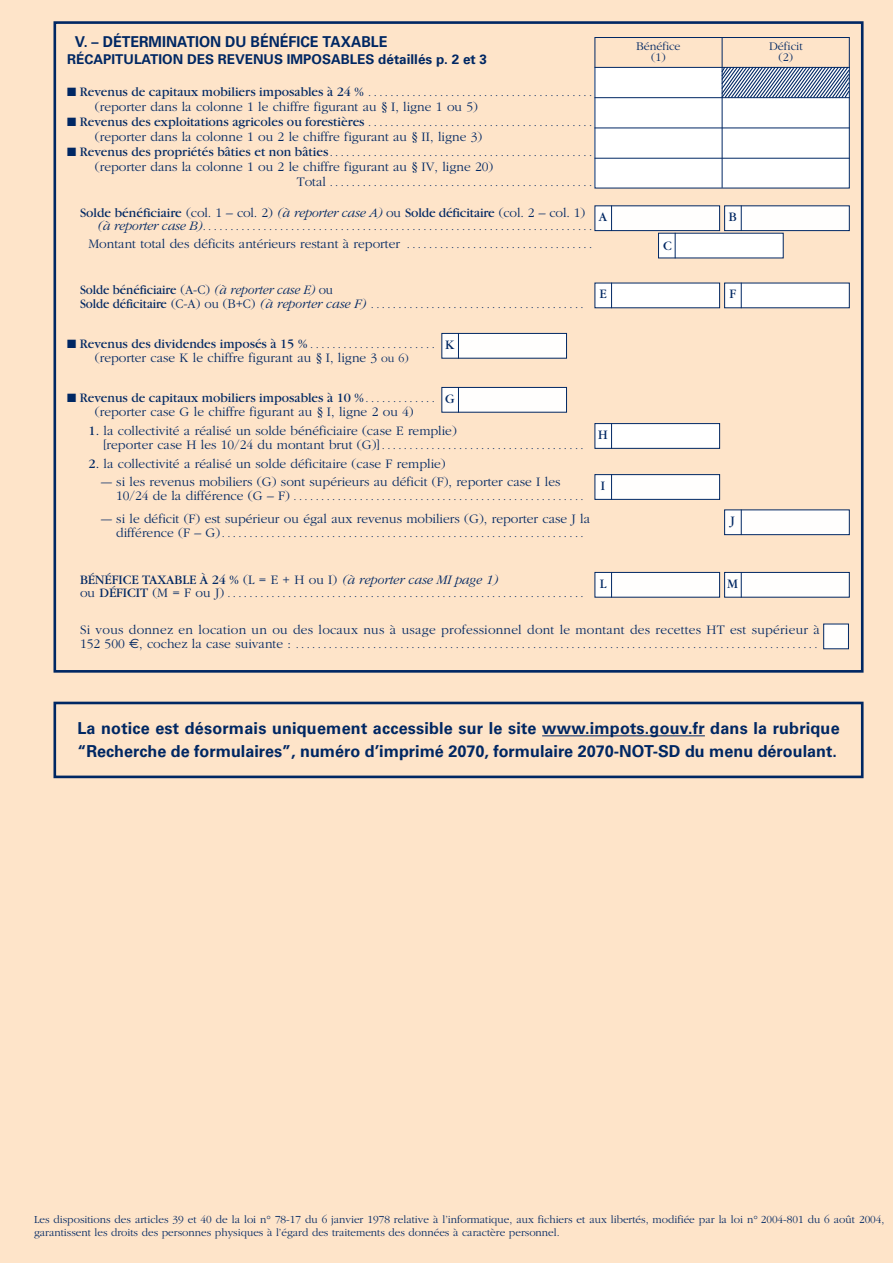
<style>
.page{position:relative;width:893px;height:1263px;background:#fee4c9}
.page>*{position:absolute;margin:0;border:0;box-sizing:border-box;transform-origin:0 0}
.t1{font:700 16.5px/22.5px "Univers";letter-spacing:.015em;color:#002763}
.t2{font:700 15px "Univers";color:#002763;scale:.95 1}
.t3{font:300 13.5px/14.2px "Garamond";color:#002763}
.t4{font:300 13.5px "Garamond";color:#002763;scale:.8 1}
.t5{font:13.5px "Garamond";letter-spacing:-.005em;color:#002763}
.t6{font:italic 300 13.5px "Garamond";color:#002763}
.t7{font:700 13.5px "Univers";color:#002763}
.t8{font:13.5px "Garamond";letter-spacing:-.005em;color:#002763;scale:.96 1}
.t9{font:300 12px/11.1px "Garamond";color:#002763;text-align:center}
.t10{font:300 11.25px/12.8px "Garamond";color:#002763}
.s1{font-weight:400;font-size:13.5px}
.s2{font-family:"Times";font-weight:400}
.s3{font-weight:400}
.s4{font-size:12px}
.s5{font-size:13.5px}
.s6{font-weight:300}
.s7{font-weight:300;font-style:italic}
.s8{font-style:italic;font-size:13.5px}
.s9{font-weight:400;font-style:normal}
.s10{font-style:normal}
.s11{font-family:"Euro Sans";font-weight:400;font-size:13.5px}
</style>
<div class="page">
<div style="left:595px;top:206px;width:124px;height:24px;background:#fffefd"></div>
<div style="left:594px;top:205px;width:126px;height:26px;border:1px solid #002763"></div>
<div style="left:725px;top:206px;width:124px;height:24px;background:#fffefd"></div>
<div style="left:724px;top:205px;width:126px;height:26px;border:1px solid #002763"></div>
<svg style="left:611px;top:205px;width:1px;height:26px"></svg>
<svg style="left:741px;top:205px;width:1px;height:26px"></svg>
<div style="left:53px;top:21px;width:810px;height:652px;border:3px solid #002763"></div>
<div style="left:53px;top:702px;width:810px;height:76px;border:3px solid #002763"></div>
<hr style="left:542px;top:735px;width:163px;height:1px;background:#002763">
<div style="left:594px;top:67px;width:256px;height:121px;background:#fff"></div>
<hr style="left:594px;top:67px;width:256px;height:1px;background:#002763">
<hr style="left:594px;top:97px;width:256px;height:1px;background:#002763">
<hr style="left:594px;top:128px;width:256px;height:1px;background:#002763">
<hr style="left:594px;top:158px;width:256px;height:1px;background:#002763">
<div style="left:594px;top:37px;width:256px;height:151px;border:1px solid #002763"></div>
<hr style="left:722px;top:37px;width:1px;height:151px;background:#002763">
<svg style="left:720px;top:66px;width:130px;height:33px"></svg>
<div style="left:595px;top:424px;width:124px;height:24px;background:#fff"></div>
<div style="left:594px;top:423px;width:126px;height:26px;border:1px solid #002763"></div>
<svg style="left:611px;top:423px;width:1px;height:26px"></svg>
<div style="left:595px;top:283px;width:124px;height:24px;background:#fff"></div>
<svg style="left:611px;top:283px;width:1px;height:25px"></svg>
<div style="left:442px;top:334px;width:124px;height:24px;background:#fffefd"></div>
<div style="left:441px;top:333px;width:126px;height:26px;border:1px solid #002763"></div>
<svg style="left:458px;top:333px;width:1px;height:26px"></svg>
<div style="left:595px;top:475px;width:124px;height:24px;background:#fffefd"></div>
<div style="left:594px;top:474px;width:126px;height:26px;border:1px solid #002763"></div>
<svg style="left:611px;top:474px;width:1px;height:26px"></svg>
<div style="left:725px;top:510px;width:124px;height:24px;background:#fffefd"></div>
<div style="left:724px;top:509px;width:126px;height:26px;border:1px solid #002763"></div>
<svg style="left:741px;top:509px;width:1px;height:26px"></svg>
<div style="left:725px;top:283px;width:124px;height:24px;background:#fff"></div>
<svg style="left:741px;top:283px;width:1px;height:25px"></svg>
<div style="left:442px;top:388px;width:124px;height:24px;background:#fffefd"></div>
<div style="left:441px;top:387px;width:126px;height:26px;border:1px solid #002763"></div>
<svg style="left:458px;top:387px;width:1px;height:26px"></svg>
<div style="left:595px;top:573px;width:124px;height:24px;background:#fffefd"></div>
<div style="left:594px;top:572px;width:126px;height:25px;border:1px solid #002763"></div>
<div style="left:824px;top:624px;width:24px;height:24px;background:#fffefd"></div>
<div style="left:823px;top:624px;width:26px;height:25px;border:1px solid #002763"></div>
<svg style="left:611px;top:572px;width:1px;height:25px"></svg>
<div style="left:725px;top:573px;width:124px;height:24px;background:#fffefd"></div>
<div style="left:724px;top:572px;width:126px;height:25px;border:1px solid #002763"></div>
<svg style="left:741px;top:572px;width:1px;height:25px"></svg>
<div style="left:659px;top:234px;width:124px;height:24px;background:#fff"></div>
<svg style="left:675px;top:233px;width:1px;height:25px"></svg>
<p class="t2" style="left:75px;top:36px;width:331px">V. – DÉTERMINATION DU BÉNÉFICE TAXABLE</p>
<p class="t7" style="left:67px;top:55px;width:421px">RÉCAPITULATION DES REVENUS IMPOSABLES détaillés p. 2 et 3</p>
<p class="t9" style="left:67px;top:87px;width:526px">■<span class="s1">Revenusdecapitauxmobiliersimposablesà24%</span> .........................................</p>
<p class="t3" style="left:95px;top:100px;width:385px">(reporter dans la colonne 1 le chiffre figurant au <span class="s2">§</span> I, ligne 1 ou 5)</p>
<p class="t3" style="left:95px;top:114px;width:499px;line-height:15px;text-indent:-28px">■<span class="s3">Revenusdesexploitationsagricolesouforestières</span> <span class="s4">......................................... </span>(reporter dans la colonne 1 ou 2 le chiffre figurant au <span class="s2">§</span> II, ligne 3)</p>
<p class="t9" style="left:67px;top:147px;width:526px">■<span class="s1">Revenusdespropriétésbâtiesetnonbâties</span>................................................</p>
<p class="t3" style="left:95px;top:160px;width:400px">(reporter dans la colonne 1 ou 2 le chiffre figurant au <span class="s2">§</span> IV, ligne 20)</p>
<p class="t9" style="left:297px;top:177px;width:297px"><span class="s5">Total</span>................................................</p>
<p class="t5" style="left:80px;top:208px;width:507px">Solde bénéficiaire <span class="s6">(col. 1 – col. 2)</span> <span class="s7">(à reporter case A)</span> <span class="s6">ou</span> Solde déficitaire <span class="s6">(col. 2 – col. 1)</span></p>
<p class="t9" style="left:97px;top:221px;width:497px"><span class="s8">(àreportercaseB)</span>.......................................................................</p>
<p class="t3" style="left:89px;top:237px;width:505px">Montant total des déficits antérieurs restant à reporter <span class="s4">..................................</span></p>
<p class="t8" style="left:80px;top:285px;width:265px">Solde bénéficiaire <span class="s6">(A-C)</span> <span class="s7">(à reporter case E)</span> <span class="s6">ou</span></p>
<p class="t9" style="left:80px;top:298px;width:505px"><span class="s1">Soldedéficitaire</span> <span class="s5">(C-A) ou (B+C)</span><span class="s8">(àreportercaseF)</span> .......................................</p>
<p class="t3" style="left:67px;top:336px;width:369px;text-align:center">■<span class="s3">Revenusdesdividendesimposésà15%</span><span class="s4">....................... </span>(reporter case K le chiffre figurant au <span class="s2">§</span> I, ligne 3 <span class="s4">ou 6)</span></p>
<p class="t3" style="left:67px;top:390px;width:369px;text-align:center">■ <span class="s3">Revenus de capitaux mobiliers imposables à 10 %</span><span class="s4">. . . . . . . . . . . . . </span>(reporter case G le chiffre figurant au <span class="s2">§</span> I, ligne 2 ou 4)</p>
<p class="t3" style="left:103px;top:423px;width:482px;text-indent:-15px"><span class="s3">1.</span> la collectivité a réalisé un solde bénéficiaire (case E remplie)<br>[reporter case H les 10/24 du montant brut (G)]<span class="s4">.....................................</span></p>
<p class="t3" style="left:89px;top:456px;width:359px"><span class="s3">2.</span> la collectivité a réalisé un solde déficitaire (case F remplie)</p>
<p class="t4" style="left:101px;top:473px;width:576px">— si les revenus mobiliers (G) sont supérieurs au déficit (F), reporter case I les</p>
<p class="t9" style="left:116px;top:491px;width:469px"><span class="s5">10/24 de la différence (G – F)</span>.....................................................</p>
<p class="t4" style="left:101px;top:510px;width:613px">— si le déficit (F) est supérieur ou égal aux revenus mobiliers (G), reporter case J la</p>
<p class="t9" style="left:116px;top:528px;width:469px"><span class="s5">différence (F – G)</span>..................................................................</p>
<p class="t6" style="left:80px;top:571px;width:419px"><span class="s9">BÉNÉFICE TAXABLE À 24 %</span> <span class="s10">(L = E + H ou I)</span> (à reporter case MI page 1)</p>
<p class="t9" style="left:80px;top:587px;width:505px"><span class="s5">ou</span> <span class="s1">DÉFICIT</span> <span class="s5">(M = F ou J)</span>.................................................................</p>
<p class="t3" style="left:80px;top:622px;width:741px">Si vous donnez en location un ou des locaux nus à usage professionnel dont le montant des recettes HT est supérieur à</p>
<p class="t9" style="left:80px;top:638px;width:739px"><span class="s5">152 500</span> <span class="s11">€</span><span class="s5">, cochez la case suivante :</span> ...............................................................................................</p>
<p class="t9" style="left:636px;top:41px;width:46px">Bénéfice (1)</p>
<p class="t9" style="left:769px;top:41px;width:35px">Déficit (2)</p>
<p class="t5" style="left:599px;top:212px;width:10px">A</p>
<p class="t5" style="left:729px;top:212px;width:9px">B</p>
<p class="t5" style="left:663px;top:241px;width:10px">C</p>
<p class="t5" style="left:599px;top:289px;width:9px">E</p>
<p class="t5" style="left:729px;top:289px;width:8px">F</p>
<p class="t5" style="left:445px;top:340px;width:11px">K</p>
<p class="t5" style="left:445px;top:394px;width:11px">G</p>
<p class="t5" style="left:598px;top:430px;width:11px">H</p>
<p class="t5" style="left:601px;top:481px;width:6px">I</p>
<p class="t5" style="left:730px;top:516px;width:6px">J</p>
<p class="t5" style="left:600px;top:579px;width:8px">L</p>
<p class="t5" style="left:727px;top:579px;width:12px">M</p>
<p class="t1" style="left:77px;top:718px;width:764px">La notice est désormais uniquement accessible sur le site www.impots.gouv.fr dans la rubrique “Recherche de formulaires”, numéro d’imprimé 2070, formulaire 2070-NOT-SD du menu déroulant.</p>
<p class="t10" style="left:34px;top:1213px;width:852px">Les dispositions des articles 39 et 40 de la loi n° 78-17 du 6 janvier 1978 relative à l’informatique, aux fichiers et aux libertés, modifiée par la loi n° 2004-801 du 6 août 2004, garantissent les droits des personnes physiques à l’égard des traitements des données à caractère personnel.</p>
</div>
